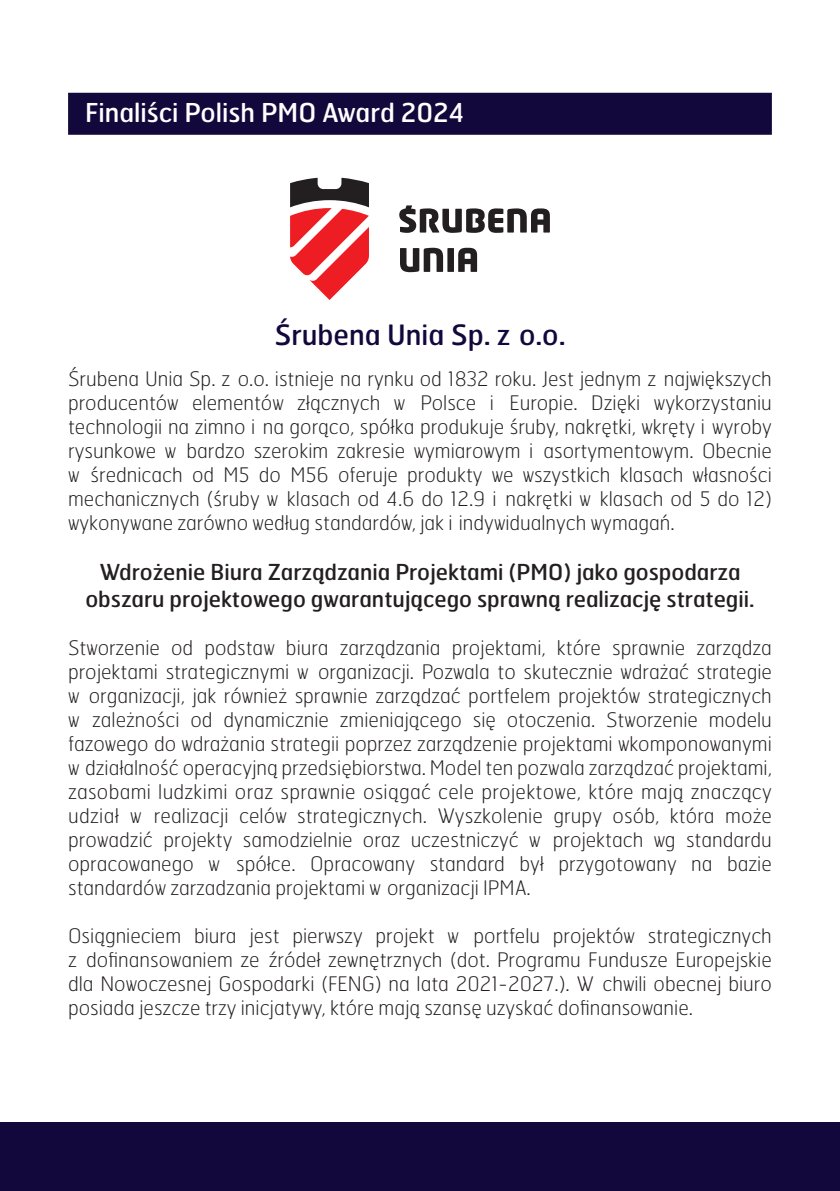
<style>
.page{position:relative;width:840px;height:1191px;background:#fff}
.page>*{position:absolute;margin:0;border:0;box-sizing:border-box;transform-origin:0 0}
.FINALIŚCI_NAZWA{font:28px "Hermes Pl";color:#13083c}
.ŚRÓD{font:26px "Hermes Pl";color:#fff}
.FINALIŚCI_PROJEKT{font:22px/26.4px "Hermes Pl";color:#231f20;text-align:center}
.FINALIŚCI_OPIS{font:100 20px/24px "Hermes Pl";color:#231f20;text-align:justify}
</style>
<div class="page">
<div style="left:68px;top:93px;width:703px;height:42px;background:#13083c"></div>
<svg style="left:290px;top:178px;width:79px;height:122px"></svg>
<svg style="left:399px;top:205px;width:150px;height:28px"></svg>
<svg style="left:400px;top:248px;width:77px;height:24px"></svg>
<div style="left:0;top:1123px;width:839px;height:68px;background:#13083c"></div>
<hr style="left:839px;top:1123px;width:1px;height:68px;background:#13083c">
<p class="ŚRÓD" style="left:85px;top:96px;width:380px">Finaliści Polish PMO Award 2024</p>
<p class="FINALIŚCI_NAZWA" style="left:274px;top:317px;width:292px">Śrubena Unia Sp. z o.o.</p>
<p class="FINALIŚCI_OPIS" style="left:68px;top:366px;width:705px">Śrubena Unia Sp. z o.o. istnieje na rynku od 1832 roku. Jest jednym z największych producentów elementów złącznych w Polsce i Europie. Dzięki wykorzystaniu technologii na zimno i na gorąco, spółka produkuje śruby, nakrętki, wkręty i wyroby rysunkowe w bardzo szerokim zakresie wymiarowym i asortymentowym. Obecnie w średnicach od M5 do M56 oferuje produkty we wszystkich klasach własności mechanicznych (śruby w klasach od 4.6 do 12.9 i nakrętki w klasach od 5 do 12) wykonywane zarówno według standardów, jak i indywidualnych wymagań.</p>
<p class="FINALIŚCI_PROJEKT" style="left:85px;top:558px;width:670px">Wdrożenie Biura Zarządzania Projektami (PMO) jako gospodarza obszaru projektowego gwarantującego sprawną realizację strategii.</p>
<p class="FINALIŚCI_OPIS" style="left:68px;top:635px;width:705px">Stworzenie od podstaw biura zarządzania projektami, które sprawnie zarządza projektami strategicznymi w organizacji. Pozwala to skutecznie wdrażać strategie w organizacji, jak również sprawnie zarządzać portfelem projektów strategicznych w zależności od dynamicznie zmieniającego się otoczenia. Stworzenie modelu fazowego do wdrażania strategii poprzez zarządzenie projektami wkomponowanymi w działalność operacyjną przedsiębiorstwa. Model ten pozwala zarządzać projektami, zasobami ludzkimi oraz sprawnie osiągać cele projektowe, które mają znaczący udział w realizacji celów strategicznych. Wyszkolenie grupy osób, która może prowadzić projekty samodzielnie oraz uczestniczyć w projektach wg standardu opracowanego w spółce. Opracowany standard był przygotowany na bazie standardów zarzadzania projektami w organizacji IPMA.</p>
<p class="FINALIŚCI_OPIS" style="left:68px;top:923px;width:705px">Osiągnieciem biura jest pierwszy projekt w portfelu projektów strategicznych z dofinansowaniem ze źródeł zewnętrznych (dot. Programu Fundusze Europejskie dla Nowoczesnej Gospodarki (FENG) na lata 2021-2027.). W chwili obecnej biuro posiada jeszcze trzy inicjatywy, które mają szansę uzyskać dofinansowanie.</p>
</div>
